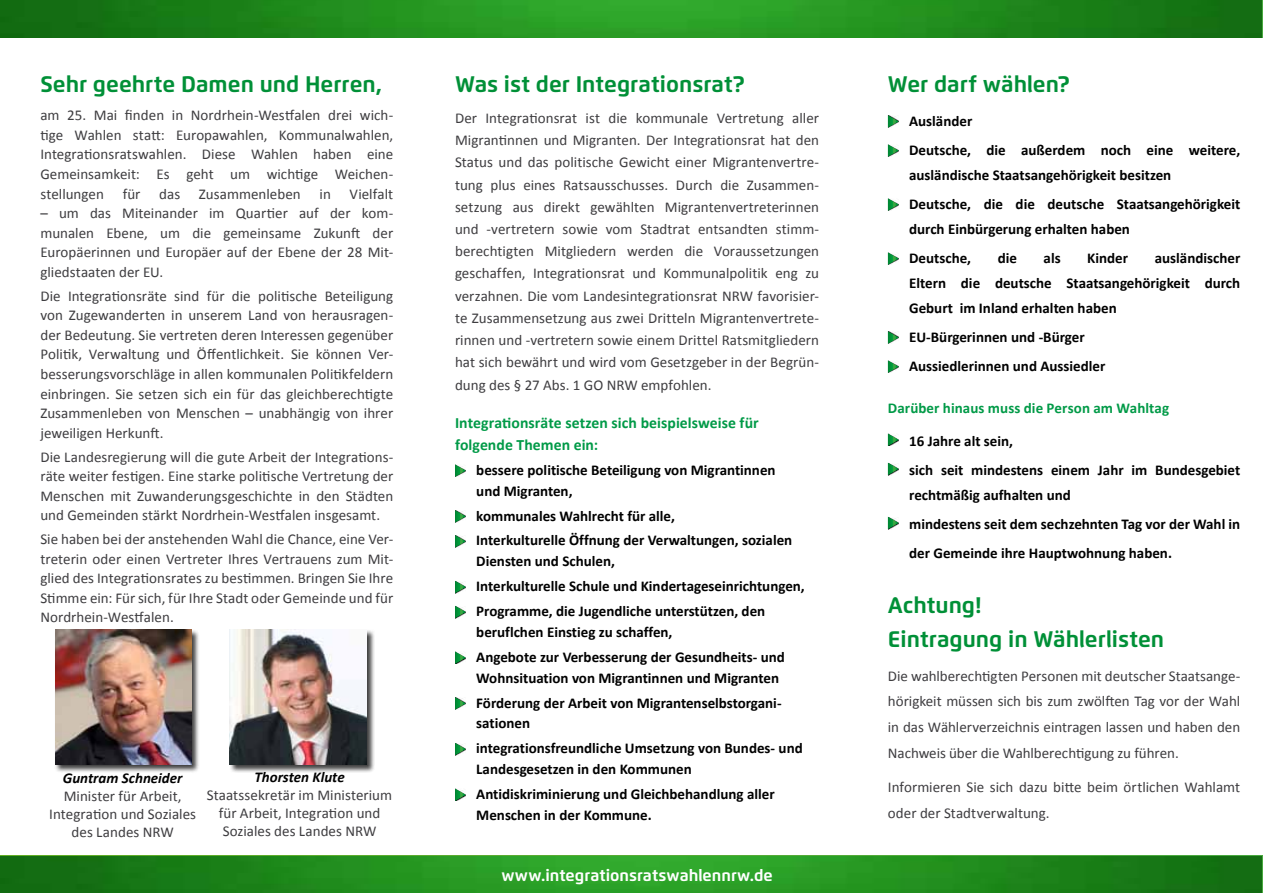
<style>
.page{position:relative;width:1263px;height:893px;background:#fff}
.page>*{position:absolute;margin:0;border:0;box-sizing:border-box;transform-origin:0 0}
.t1{font:700 22.5px/33.9px "Flexo";color:#009037}
.t2{font:700 16.2px "Flexo";color:#fff}
.t3{font:700 15.75px/21.6px "Calibri";letter-spacing:.005em;color:#009a47}
.t4{font:15px/19.6px "Calibri";color:#3e3d40;text-align:justify}
.t5{font:700 15px/29.1px "Calibri";color:#000}
.t6{font:700 15px "Calibri";letter-spacing:.005em;color:#009a47}
.t7{font:italic 700 15px "Calibri";color:#000}
</style>
<div class="page">
<svg style="left:888px;top:115px;width:11px;height:13px"></svg>
<svg style="left:888px;top:144px;width:11px;height:13px"></svg>
<svg style="left:888px;top:198px;width:11px;height:13px"></svg>
<svg style="left:888px;top:252px;width:11px;height:13px"></svg>
<svg style="left:888px;top:331px;width:11px;height:13px"></svg>
<svg style="left:888px;top:360px;width:11px;height:13px"></svg>
<svg style="left:888px;top:433px;width:11px;height:13px"></svg>
<svg style="left:888px;top:463px;width:11px;height:12px"></svg>
<svg style="left:888px;top:517px;width:11px;height:12px"></svg>
<img style="left:0;top:856px;width:1262px;height:37px">
<img style="left:0;top:0;width:1262px;height:37px">
<div style="left:55px;top:629px;width:145px;height:145px;background:#000;opacity:.75"></div>
<img style="left:55px;top:630px;width:136px;height:135px">
<div style="left:229px;top:629px;width:146px;height:144px;background:#000;opacity:.75"></div>
<img style="left:230px;top:630px;width:137px;height:134px">
<svg style="left:455px;top:464px;width:11px;height:13px"></svg>
<svg style="left:455px;top:510px;width:11px;height:13px"></svg>
<svg style="left:455px;top:535px;width:11px;height:13px"></svg>
<svg style="left:455px;top:581px;width:11px;height:12px"></svg>
<svg style="left:455px;top:606px;width:11px;height:12px"></svg>
<svg style="left:455px;top:651px;width:11px;height:13px"></svg>
<svg style="left:455px;top:697px;width:11px;height:13px"></svg>
<svg style="left:455px;top:743px;width:11px;height:12px"></svg>
<svg style="left:455px;top:788px;width:11px;height:13px"></svg>
<h1 class="t1" style="left:40px;top:67px;width:343px">Sehr geehrte Damen und Herren,</h1>
<p class="t4" style="left:40px;top:106px;width:354px">am 25. Mai finden in Nordrhein-Westfalen drei wich&shy;tige Wahlen statt: Europawahlen, Kommunalwahlen, Integrationsratswahlen. Diese Wahlen haben eine Gemeinsamkeit: Es geht um wichtige Weichen&shy;stellungen</p>
<p class="t4" style="left:123px;top:184px;width:19px">für</p>
<p class="t4" style="left:159px;top:184px;width:143px">das Zusammenleben</p>
<p class="t4" style="left:320px;top:184px;width:13px">in</p>
<p class="t4" style="left:350px;top:184px;width:45px">Vielfalt</p>
<p class="t4" style="left:40px;top:203px;width:354px">– um das Miteinander im Quartier auf der kom&shy;munalen Ebene, um die gemeinsame Zukunft der Europäerinnen und Europäer auf der Ebene der 28 Mit&shy;gliedstaaten der EU.</p>
<p class="t4" style="left:40px;top:286px;width:354px">Die Integrationsräte sind für die politische Beteiligung von Zugewanderten in unserem Land von herausragen&shy;der Bedeutung. Sie vertreten deren Interessen gegenüber Politik, Verwaltung und Öffentlichkeit. Sie können Ver&shy;besserungsvorschläge in allen kommunalen Politikfeldern einbringen. Sie setzen sich ein für das gleichberechtigte Zusammenleben von Menschen – unabhängig von ihrer jeweiligen Herkunft.</p>
<p class="t4" style="left:40px;top:447px;width:354px">Die Landesregierung will die gute Arbeit der Integrations&shy;räte weiter festigen. Eine starke politische Vertretung der Menschen mit Zuwanderungsgeschichte in den Städten und Gemeinden stärkt Nordrhein-Westfalen insgesamt.</p>
<p class="t4" style="left:40px;top:529px;width:354px">Sie haben bei der anstehenden Wahl die Chance, eine Ver&shy;treterin oder einen Vertreter Ihres Vertrauens zum Mit&shy;glied des Integrationsrates zu bestimmen. Bringen Sie Ihre Stimme ein: Für sich, für Ihre Stadt oder Gemeinde und für Nordrhein-Westfalen.</p>
<p class="t7" style="left:63px;top:768px;width:121px">Guntram Schneider</p>
<p class="t4" style="left:49px;top:787px;width:148px;line-height:18px;text-align:center">Minister für Arbeit,<br>Integration und Soziales des Landes NRW</p>
<p class="t7" style="left:254px;top:768px;width:92px">Thorsten Klute</p>
<p class="t4" style="left:207px;top:786px;width:187px;line-height:18px;text-align:center">Staatssekretär im Ministerium für Arbeit, Integration und<br>Soziales des Landes NRW</p>
<h1 class="t1" style="left:455px;top:67px;width:291px">Was ist der Integrationsrat?</h1>
<p class="t4" style="left:455px;top:107px;width:366px;line-height:22.2px">Der Integrationsrat ist die kommunale Vertretung aller Migrantinnen und Migranten. Der Integrationsrat hat den Status und das politische Gewicht einer Migrantenvertre&shy;tung plus eines Ratsausschusses. Durch die Zusammen&shy;setzung aus direkt gewählten Migrantenvertreterinnen und -vertretern sowie vom Stadtrat entsandten stimm&shy;berechtigten Mitgliedern werden die Voraussetzungen geschaffen, Integrationsrat und Kommunalpolitik eng zu verzahnen. Die vom Landesintegrationsrat NRW favorisier&shy;te Zusammensetzung aus zwei Dritteln Migrantenvertrete&shy;rinnen und -vertretern sowie einem Drittel Ratsmitgliedern hat sich bewährt und wird vom Gesetzgeber in der Begrün&shy;dung des § 27 Abs. 1 GO NRW empfohlen.</p>
<p class="t3" style="left:455px;top:412px;width:305px">Integrationsräte setzen sich beispielsweise für folgende Themen ein:</p>
<p class="t5" style="left:476px;top:459px;width:301px;line-height:20.7px">bessere politische Beteiligung von Migrantinnen und Migranten,</p>
<p class="t5" style="left:476px;top:503px;width:317px;line-height:24.9px">kommunales Wahlrecht für alle,<br>Interkulturelle Öffnung der Verwaltungen, sozialen</p>
<p class="t5" style="left:476px;top:549px;width:330px;line-height:24.9px">Diensten und Schulen,<br>Interkulturelle Schule und Kindertageseinrichtungen,<br>Programme, die Jugendliche unterstützen, den</p>
<p class="t5" style="left:476px;top:619px;width:310px;line-height:25px">beruflchen Einstieg zu schaffen,<br>Angebote zur Verbesserung der Gesundheits- und</p>
<p class="t5" style="left:476px;top:665px;width:307px;line-height:25px">Wohnsituation von Migrantinnen und Migranten<br>Förderung der Arbeit von Migrantenselbstorgani-</p>
<p class="t5" style="left:476px;top:711px;width:328px;line-height:25px">sationen<br>integrationsfreundliche Umsetzung von Bundes- und</p>
<p class="t5" style="left:476px;top:756px;width:300px;line-height:25px">Landesgesetzen in den Kommunen<br>Antidiskriminierung und Gleichbehandlung aller</p>
<p class="t5" style="left:476px;top:800px;width:177px">Menschen in der Kommune.</p>
<p class="t2" style="left:501px;top:865px;width:273px">www.integrationsratswahlennrw.de</p>
<h1 class="t1" style="left:888px;top:67px;width:183px">Wer darf wählen?</h1>
<p class="t5" style="left:909px;top:106px;width:333px">Ausländer<br>Deutsche, die außerdem noch eine weitere,</p>
<p class="t5" style="left:909px;top:160px;width:333px">ausländische Staatsangehörigkeit besitzen<br>Deutsche, die die deutsche Staatsangehörigkeit</p>
<p class="t5" style="left:909px;top:214px;width:222px">durch Einbürgerung erhalten haben<br>Deutsche,</p>
<p class="t5" style="left:909px;top:245px;width:333px;line-height:24.9px;text-align:justify;text-indent:246px">ausländischer Eltern die deutsche Staatsangehörigkeit durch Geburt im Inland erhalten haben</p>
<p class="t5" style="left:909px;top:322px;width:198px">EU-Bürgerinnen und -Bürger<br>Aussiedlerinnen und Aussiedler</p>
<p class="t6" style="left:888px;top:398px;width:283px">Darüber hinaus muss die Person am Wahltag</p>
<p class="t5" style="left:909px;top:426px;width:333px">16 Jahre alt sein,<br>sich seit mindestens einem Jahr im Bundesgebiet</p>
<p class="t5" style="left:909px;top:481px;width:333px">rechtmäßig aufhalten und<br>mindestens seit dem sechzehnten Tag vor der Wahl in der Gemeinde ihre Hauptwohnung haben.</p>
<h1 class="t1" style="left:888px;top:588px;width:278px">Achtung!<br>Eintragung in Wählerlisten</h1>
<p class="t4" style="left:888px;top:663px;width:354px;line-height:25.7px">Die wahlberechtigten Personen mit deutscher Staatsange&shy;hörigkeit müssen sich bis zum zwölften Tag vor der Wahl in das Wählerverzeichnis eintragen lassen und haben den Nachweis über die Wahlberechtigung zu führen.</p>
<p class="t4" style="left:888px;top:774px;width:354px;line-height:25.7px">Informieren Sie sich dazu bitte beim örtlichen Wahlamt oder der Stadtverwaltung.</p>
<p class="t5" style="left:998px;top:243px;width:21px">die</p>
<p class="t5" style="left:1044px;top:243px;width:19px">als</p>
<p class="t5" style="left:1087px;top:243px;width:42px">Kinder</p>
</div>
